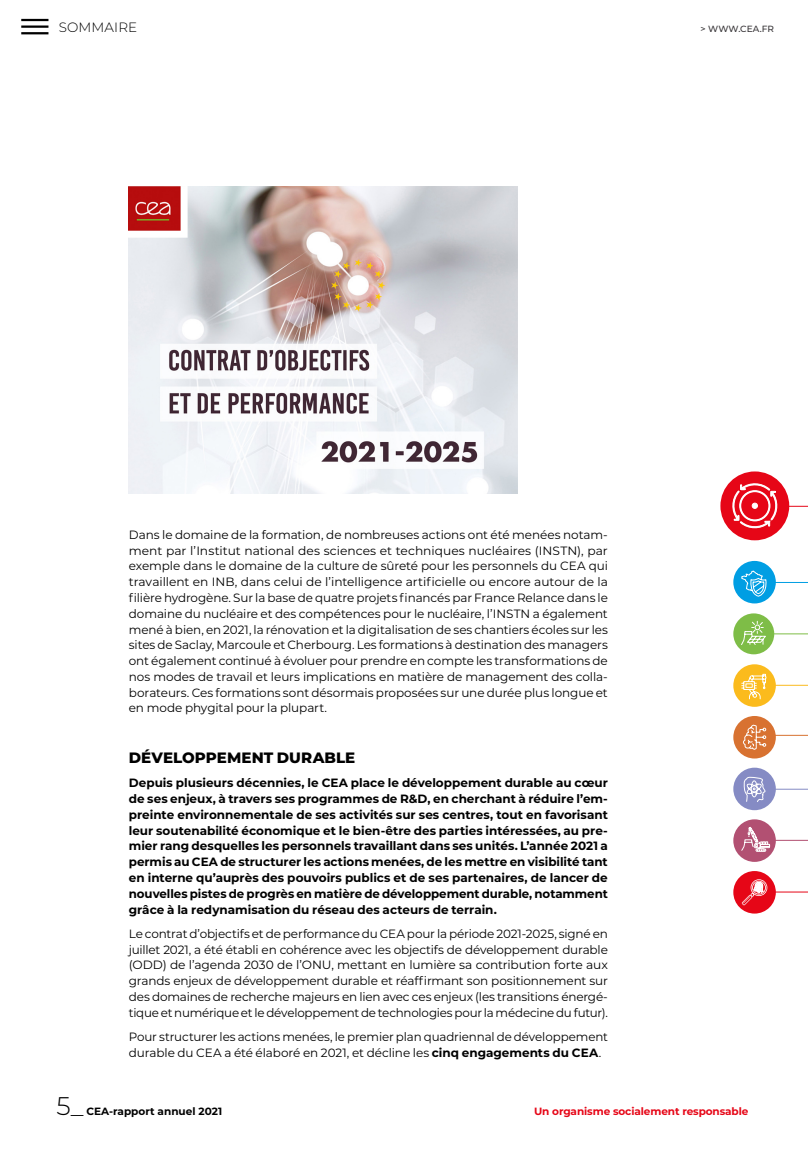
<style>
.page{position:relative;width:808px;height:1149px;background:#fff}
.page>*{position:absolute;margin:0;border:0;box-sizing:border-box;transform-origin:0 0}
.t1{font:300 25.5px "Montserrat";color:#000}
.SOUS-TITRE{font:800 15px "Montserrat";letter-spacing:.005em;color:#000}
.t2{font:300 13.5px "Montserrat";letter-spacing:.01em;color:#000}
.TEXTE{font:12px/15.8px "Montserrat";letter-spacing:-.01em;color:#000;text-align:justify}
.CHAPO_ARTICLE{font:700 12px/15.8px "Montserrat";letter-spacing:-.005em;color:#000;text-align:justify}
.TITRE{font:700 10.5px "Montserrat";letter-spacing:-.01em;color:#e60617}
.t3{font:700 10.5px "Montserrat";color:#000}
.t4{font:500 9px "Montserrat";color:#373437}
.s1{font-weight:700}
</style>
<div class="page">
<img style="left:129px;top:187px;width:388px;height:306px">
<hr style="left:21px;top:19px;width:27px;height:2px;background:#000">
<hr style="left:21px;top:25px;width:27px;height:3px;background:#000">
<hr style="left:21px;top:32px;width:27px;height:2px;background:#000">
<hr style="left:767px;top:582px;width:41px;height:1px;background:#009ee3">
<div style="left:733px;top:560px;width:43px;height:43px;background:#009ee3;border-radius:50%"></div>
<svg style="left:741px;top:571px;width:26px;height:25px"></svg>
<hr style="left:767px;top:684px;width:41px;height:1px;background:#fbbb1d">
<div style="left:733px;top:664px;width:43px;height:42px;background:#fbbb1d;border-radius:50%"></div>
<svg style="left:741px;top:673px;width:25px;height:26px"></svg>
<hr style="left:767px;top:788px;width:41px;height:1px;background:#858bc4">
<div style="left:733px;top:767px;width:43px;height:43px;background:#858bc4;border-radius:50%"></div>
<svg style="left:743px;top:776px;width:23px;height:26px"></svg>
<hr style="left:766px;top:633px;width:42px;height:1px;background:#7ebd47">
<div style="left:733px;top:613px;width:41px;height:41px;background:#7ebd47;border-radius:50%"></div>
<svg style="left:741px;top:620px;width:25px;height:25px"></svg>
<hr style="left:767px;top:734px;width:41px;height:1px;background:#d87231">
<div style="left:733px;top:715px;width:43px;height:43px;background:#d87231;border-radius:50%"></div>
<svg style="left:743px;top:724px;width:23px;height:26px"></svg>
<hr style="left:767px;top:839px;width:41px;height:1px;background:#b25072">
<div style="left:733px;top:819px;width:43px;height:42px;background:#b25072;border-radius:50%"></div>
<svg style="left:741px;top:826px;width:29px;height:25px"></svg>
<hr style="left:767px;top:505px;width:41px;height:1px;background:#e60617">
<div style="left:720px;top:471px;width:69px;height:69px;background:#e60617;border-radius:50%"></div>
<svg style="left:732px;top:481px;width:47px;height:48px"></svg>
<hr style="left:767px;top:891px;width:41px;height:1px;background:#e60617">
<div style="left:733px;top:870px;width:43px;height:43px;background:#e60617;border-radius:50%"></div>
<svg style="left:742px;top:879px;width:25px;height:26px"></svg>
<p class="t2" style="left:59px;top:18px;width:80px">SOMMAIRE</p>
<p class="t4" style="left:701px;top:23px;width:75px">&gt; WWW.CEA.FR</p>
<p class="TEXTE" style="left:129px;top:526px;width:481px">Dans le domaine de la formation, de nombreuses actions ont été menées notam&shy;ment par l’Institut national des sciences et techniques nucléaires (INSTN), par exemple dans le domaine de la culture de sûreté pour les personnels du CEA qui travaillent en INB, dans celui de l’intelligence artificielle ou encore autour de la filière hydrogène. Sur la base de quatre projets financés par France Relance dans le domaine du nucléaire et des compétences pour le nucléaire, l’INSTN a également mené à bien, en 2021, la rénovation et la digitalisation de ses chantiers écoles sur les sites de Saclay, Marcoule et Cherbourg. Les formations à destination des managers ont également continué à évoluer pour prendre en compte les transformations de nos modes de travail et leurs implications en matière de management des colla&shy;borateurs. Ces formations sont désormais proposées sur une durée plus longue et en mode phygital pour la plupart.</p>
<p class="SOUS-TITRE" style="left:129px;top:746px;width:228px">DÉVELOPPEMENT DURABLE</p>
<p class="CHAPO_ARTICLE" style="left:129px;top:774px;width:481px">Depuis plusieurs décennies, le CEA place le développement durable au cœur de ses enjeux, à travers ses programmes de R&amp;D, en cherchant à réduire l’em&shy;preinte environnementale de ses activités sur ses centres, tout en favorisant leur soutenabilité économique et le bien-être des parties intéressées, au pre&shy;mier rang desquelles les personnels travaillant dans ses unités. L’année 2021 a permis au CEA de structurer les actions menées, de les mettre en visibilité tant en interne qu’auprès des pouvoirs publics et de ses partenaires, de lancer de nouvelles pistes de progrès en matière de développement durable, notamment grâce à la redynamisation du réseau des acteurs de terrain.</p>
<p class="TEXTE" style="left:129px;top:924px;width:481px">Le contrat d’objectifs et de performance du CEA pour la période 2021-2025, signé en juillet 2021, a été établi en cohérence avec les objectifs de développement durable (ODD) de l’agenda 2030 de l’ONU, mettant en lumière sa contribution forte aux grands enjeux de développement durable et réaffirmant son positionnement sur des domaines de recherche majeurs en lien avec ces enjeux (les transitions énergé&shy;tique et numérique et le développement de technologies pour la médecine du futur).</p>
<p class="TEXTE" style="left:129px;top:1027px;width:481px">Pour structurer les actions menées, le premier plan quadriennal de développement durable du CEA a été élaboré en 2021, et décline les <span class="s1">cinq engagements du CEA</span>.</p>
<h1 class="t1" style="left:57px;top:1087px;width:28px">5_</h1>
<p class="t3" style="left:87px;top:1102px;width:137px">CEA-rapport annuel 2021</p>
<p class="TITRE" style="left:534px;top:1102px;width:216px">Un organisme socialement responsable</p>
</div>
